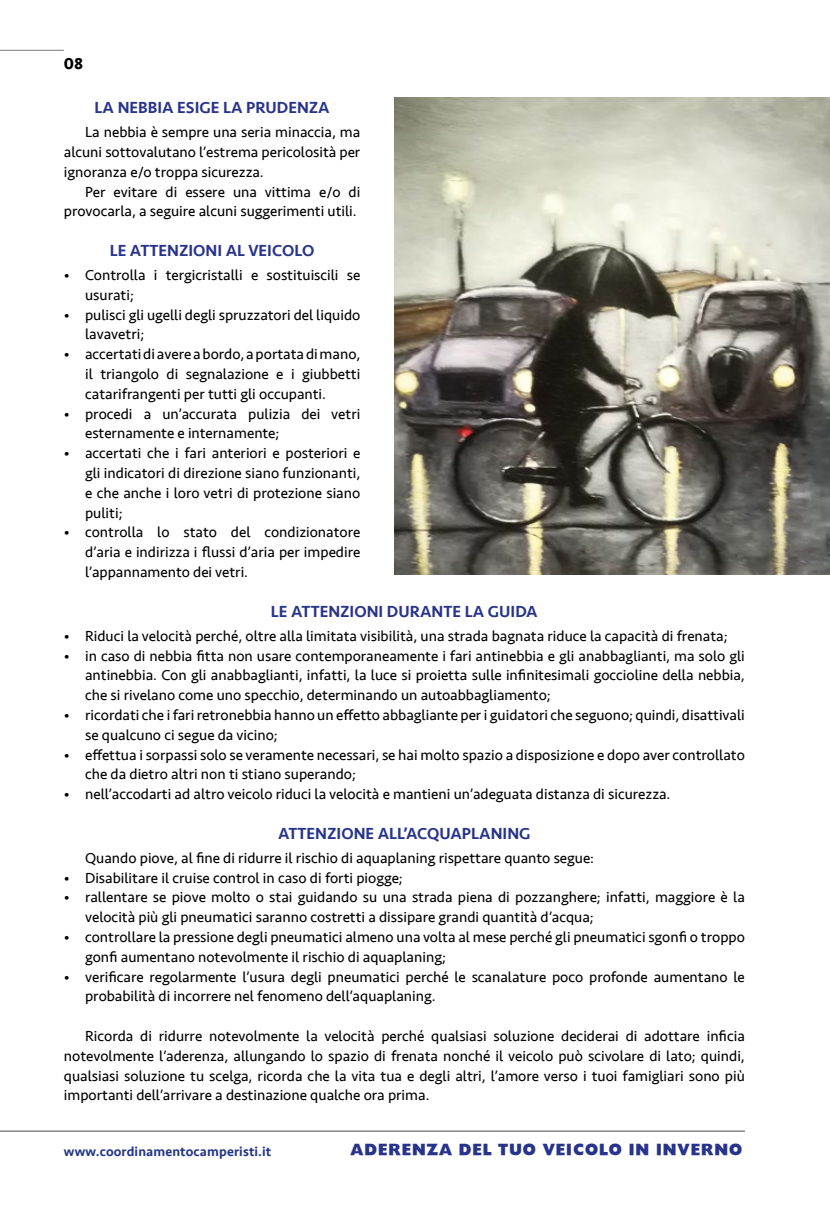
<style>
.page{position:relative;width:830px;height:1212px;background:#fff}
.page>*{position:absolute;margin:0;border:0;box-sizing:border-box;transform-origin:0 0}
.t1{font:500 16.5px "Seravek";color:#28348b}
.t2{font:700 16.5px "Seravek";color:#000}
.t3{font:15px/19.8px "Seravek";color:#000}
.t4{font:15px "Headline NEWS";letter-spacing:.025em;color:#28348b}
.t5{font:500 13.5px "Seravek";letter-spacing:.01em;color:#243588}
</style>
<div class="page">
<hr style="left:0;top:50px;width:64px;height:1px;background:#878787">
<hr style="left:0;top:1130px;width:744px;height:2px;background:#878787">
<img style="left:394px;top:98px;width:435px;height:477px">
<p class="t2" style="left:64px;top:51px;width:21px">08</p>
<p class="t1" style="left:94px;top:97px;width:237px">LA NEBBIA ESIGE LA PRUDENZA</p>
<p class="t3" style="left:64px;top:122px;width:298px;text-align:justify;text-indent:21px">La nebbia è sempre una seria minaccia, ma alcuni sottovalutano l’estrema pericolosità per ignoranza e/o troppa sicurezza.</p>
<p class="t3" style="left:64px;top:182px;width:298px;text-align:right">Per evitare di essere una vittima e/o di provocarla, a seguire alcuni suggerimenti utili.</p>
<p class="t1" style="left:110px;top:240px;width:206px">LE ATTENZIONI AL VEICOLO</p>
<p class="t3" style="left:85px;top:265px;width:276px;text-indent:-21px">• Controlla i tergicristalli e sostituiscili se usurati;</p>
<p class="t3" style="left:85px;top:305px;width:276px;text-indent:-21px">• pulisci gli ugelli degli spruzzatori del liquido lavavetri;</p>
<p class="t3" style="left:85px;top:344px;width:276px;text-align:justify;text-indent:-21px">• accertati di avere a bordo, a portata di mano, il triangolo di segnalazione e i giubbetti catarifrangenti per tutti gli occupanti.</p>
<p class="t3" style="left:85px;top:404px;width:276px;text-indent:-21px">• procedi a un’accurata pulizia dei vetri esternamente e internamente;</p>
<p class="t3" style="left:85px;top:443px;width:276px;text-align:justify;text-indent:-21px">• accertati che i fari anteriori e posteriori e gli indicatori di direzione siano funzionanti, e che anche i loro vetri di protezione siano puliti;</p>
<p class="t3" style="left:85px;top:522px;width:276px;text-align:justify;text-indent:-21px">• controlla lo stato del condizionatore d’aria e indirizza i flussi d’aria per impedire l’appannamento dei vetri.</p>
<p class="t1" style="left:271px;top:601px;width:268px">LE ATTENZIONI DURANTE LA GUIDA</p>
<p class="t3" style="left:64px;top:626px;width:665px">• Riduci la velocità perché, oltre alla limitata visibilità, una strada bagnata riduce la capacità di frenata;</p>
<p class="t3" style="left:85px;top:645px;width:661px;text-align:justify;text-indent:-21px">• in caso di nebbia fitta non usare contemporaneamente i fari antinebbia e gli anabbaglianti, ma solo gli antinebbia. Con gli anabbaglianti, infatti, la luce si proietta sulle infinitesimali goccioline della nebbia, che si rivelano come uno specchio, determinando un autoabbagliamento;</p>
<p class="t3" style="left:85px;top:705px;width:661px;text-indent:-21px">• ricordati che i fari retronebbia hanno un effetto abbagliante per i guidatori che seguono; quindi, disattivali se qualcuno ci segue da vicino;</p>
<p class="t3" style="left:85px;top:744px;width:661px;text-indent:-21px">• effettua i sorpassi solo se veramente necessari, se hai molto spazio a disposizione e dopo aver controllato che da dietro altri non ti stiano superando;</p>
<p class="t3" style="left:64px;top:784px;width:608px">• nell’accodarti ad altro veicolo riduci la velocità e mantieni un’adeguata distanza di sicurezza.</p>
<p class="t1" style="left:278px;top:823px;width:254px">ATTENZIONE ALL’ACQUAPLANING</p>
<p class="t3" style="left:85px;top:848px;width:510px">Quando piove, al fine di ridurre il rischio di aquaplaning rispettare quanto segue:</p>
<p class="t3" style="left:64px;top:868px;width:340px">• Disabilitare il cruise control in caso di forti piogge;</p>
<p class="t3" style="left:85px;top:887px;width:661px;text-indent:-21px">• rallentare se piove molto o stai guidando su una strada piena di pozzanghere; infatti, maggiore è la velocità più gli pneumatici saranno costretti a dissipare grandi quantità d’acqua;</p>
<p class="t3" style="left:85px;top:927px;width:661px;text-indent:-21px">• controllare la pressione degli pneumatici almeno una volta al mese perché gli pneumatici sgonfi o troppo gonfi aumentano notevolmente il rischio di aquaplaning;</p>
<p class="t3" style="left:85px;top:967px;width:661px;text-indent:-21px">• verificare regolarmente l’usura degli pneumatici perché le scanalature poco profonde aumentano le probabilità di incorrere nel fenomeno dell’aquaplaning.</p>
<p class="t3" style="left:64px;top:1026px;width:682px;text-align:justify;text-indent:21px">Ricorda di ridurre notevolmente la velocità perché qualsiasi soluzione deciderai di adottare inficia notevolmente l’aderenza, allungando lo spazio di frenata nonché il veicolo può scivolare di lato; quindi, qualsiasi soluzione tu scelga, ricorda che la vita tua e degli altri, l’amore verso i tuoi famigliari sono più importanti dell’arrivare a destinazione qualche ora prima.</p>
<p class="t5" style="left:64px;top:1143px;width:209px">www.coordinamentocamperisti.it</p>
<p class="t4" style="left:350px;top:1143px;width:394px">ADERENZA DEL TUO VEICOLO IN INVERNO</p>
</div>
